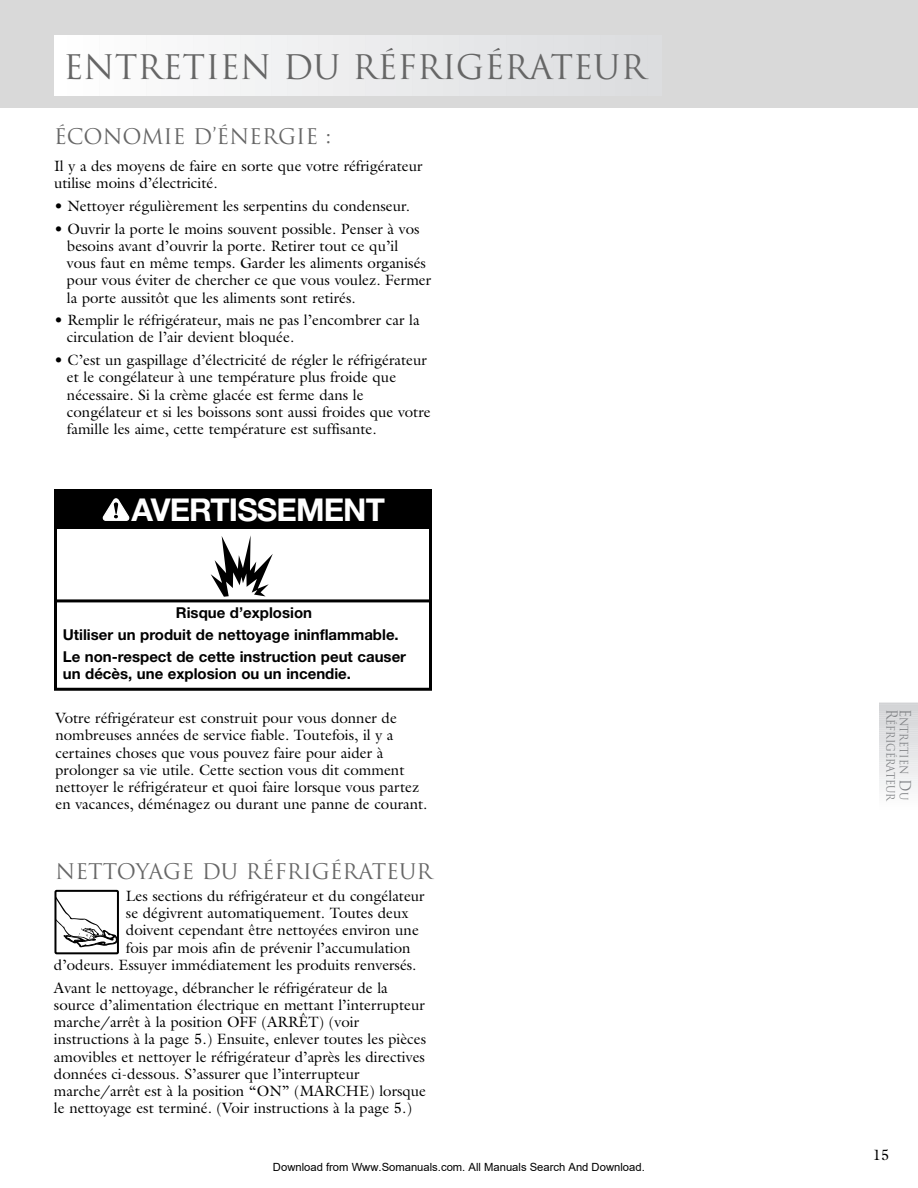
<style>
.page{position:relative;width:918px;height:1188px;background:#fff}
.page>*{position:absolute;margin:0;border:0;box-sizing:border-box;transform-origin:0 0}
.t1{font:33px "Trajan";color:#666}
.t2{font:700 31.5px "Helvetica Neue";letter-spacing:-.03em;color:#fff}
.t3{font:21px "Trajan";color:#666}
.t4{font:15px/17.2px "Galliard";color:#000}
.t5{font:700 15px/21.8px "Helvetica Neue";color:#000}
.t6{font:11.25px "Arial";color:#000}
.t7{font:11.25px/13.5px "Trajan";color:#808285;scale:.9 1}
.s1{font-size:15px}
</style>
<div class="page">
<svg style="left:54px;top:489px;width:378px;height:202px"></svg>
<svg style="left:57px;top:898px;width:59px;height:50px"></svg>
<div style="left:54px;top:890px;width:65px;height:64px;border:2px solid #000"></div>
<div style="left:54px;top:490px;width:378px;height:39px;background:#000"></div>
<svg style="left:103px;top:498px;width:27px;height:23px"></svg>
<svg style="left:211px;top:535px;width:62px;height:62px"></svg>
<svg style="left:0;top:0;width:918px;height:108px;background:#dededf"></svg>
<div style="left:58px;top:36px;width:5px;height:60px;background:#fff"></div>
<div style="left:73px;top:36px;width:6px;height:60px;background:#fefefe"></div>
<div style="left:89px;top:36px;width:5px;height:60px;background:#fdfdfd"></div>
<div style="left:105px;top:36px;width:5px;height:60px;background:#fcfcfc"></div>
<div style="left:120px;top:36px;width:6px;height:60px;background:#fbfbfb"></div>
<div style="left:136px;top:36px;width:5px;height:60px;background:#fafafa"></div>
<div style="left:152px;top:36px;width:5px;height:60px;background:#f9f9f9"></div>
<div style="left:167px;top:36px;width:6px;height:60px;background:#f8f8f9"></div>
<div style="left:183px;top:36px;width:5px;height:60px;background:#f7f7f8"></div>
<div style="left:199px;top:36px;width:5px;height:60px;background:#f6f6f7"></div>
<div style="left:214px;top:36px;width:5px;height:60px;background:#f5f5f6"></div>
<div style="left:230px;top:36px;width:5px;height:60px;background:#f4f5f5"></div>
<div style="left:246px;top:36px;width:5px;height:60px;background:#f3f4f4"></div>
<div style="left:261px;top:36px;width:5px;height:60px;background:#f2f3f4"></div>
<div style="left:277px;top:36px;width:5px;height:60px;background:#f1f2f3"></div>
<div style="left:293px;top:36px;width:5px;height:60px;background:#f0f1f2"></div>
<div style="left:308px;top:36px;width:5px;height:60px;background:#f0f0f1"></div>
<div style="left:324px;top:36px;width:5px;height:60px;background:#efeff0"></div>
<div style="left:339px;top:36px;width:6px;height:60px;background:#eeeeef"></div>
<div style="left:355px;top:36px;width:5px;height:60px;background:#ededee"></div>
<div style="left:371px;top:36px;width:5px;height:60px;background:#ececee"></div>
<div style="left:386px;top:36px;width:6px;height:60px;background:#ebebed"></div>
<div style="left:402px;top:36px;width:5px;height:60px;background:#eaebec"></div>
<div style="left:418px;top:36px;width:5px;height:60px;background:#e9eaeb"></div>
<div style="left:433px;top:36px;width:6px;height:60px;background:#e8e9ea"></div>
<div style="left:449px;top:36px;width:5px;height:60px;background:#e7e8e9"></div>
<div style="left:465px;top:36px;width:5px;height:60px;background:#e6e7e9"></div>
<div style="left:480px;top:36px;width:6px;height:60px;background:#e5e6e8"></div>
<div style="left:496px;top:36px;width:5px;height:60px;background:#e4e5e7"></div>
<div style="left:512px;top:36px;width:5px;height:60px;background:#e3e4e6"></div>
<div style="left:527px;top:36px;width:6px;height:60px;background:#e2e3e5"></div>
<div style="left:543px;top:36px;width:5px;height:60px;background:#e1e2e4"></div>
<div style="left:559px;top:36px;width:5px;height:60px;background:#e1e2e4"></div>
<div style="left:574px;top:36px;width:6px;height:60px;background:#e0e1e3"></div>
<div style="left:590px;top:36px;width:5px;height:60px;background:#dfe0e2"></div>
<div style="left:606px;top:36px;width:5px;height:60px;background:#dedfe1"></div>
<div style="left:621px;top:36px;width:5px;height:60px;background:#dddee0"></div>
<div style="left:637px;top:36px;width:5px;height:60px;background:#dcdddf"></div>
<div style="left:653px;top:36px;width:5px;height:60px;background:#dcdddf"></div>
<hr style="left:879px;top:703px;width:39px;height:1px;background:#d2d3d5">
<hr style="left:879px;top:705px;width:39px;height:2px;background:#d3d4d6">
<hr style="left:879px;top:707px;width:39px;height:2px;background:#d4d5d7">
<hr style="left:879px;top:709px;width:39px;height:2px;background:#d4d5d7">
<hr style="left:879px;top:711px;width:39px;height:2px;background:#d5d6d8">
<hr style="left:879px;top:714px;width:39px;height:1px;background:#d6d7d9">
<hr style="left:879px;top:716px;width:39px;height:1px;background:#d7d8da">
<hr style="left:879px;top:718px;width:39px;height:1px;background:#d8d9db">
<hr style="left:879px;top:720px;width:39px;height:2px;background:#d8d9db">
<hr style="left:879px;top:722px;width:39px;height:2px;background:#d9dadc">
<hr style="left:879px;top:724px;width:39px;height:2px;background:#dadbdd">
<hr style="left:879px;top:726px;width:39px;height:2px;background:#dbdcde">
<hr style="left:879px;top:729px;width:39px;height:1px;background:#dcdddf">
<hr style="left:879px;top:731px;width:39px;height:1px;background:#dcdddf">
<hr style="left:879px;top:733px;width:39px;height:1px;background:#dddee0">
<hr style="left:879px;top:735px;width:39px;height:2px;background:#dedfe1">
<hr style="left:879px;top:737px;width:39px;height:2px;background:#dfe0e2">
<hr style="left:879px;top:739px;width:39px;height:2px;background:#e0e1e3">
<hr style="left:879px;top:741px;width:39px;height:2px;background:#e1e2e4">
<hr style="left:879px;top:743px;width:39px;height:2px;background:#e1e2e4">
<hr style="left:879px;top:746px;width:39px;height:1px;background:#e2e3e5">
<hr style="left:879px;top:748px;width:39px;height:1px;background:#e3e4e6">
<hr style="left:879px;top:750px;width:39px;height:1px;background:#e4e5e7">
<hr style="left:879px;top:752px;width:39px;height:2px;background:#e5e6e8">
<hr style="left:879px;top:754px;width:39px;height:2px;background:#e6e7e9">
<hr style="left:879px;top:756px;width:39px;height:2px;background:#e7e8e9">
<hr style="left:879px;top:758px;width:39px;height:2px;background:#e8e9ea">
<hr style="left:879px;top:761px;width:39px;height:1px;background:#e9eaeb">
<hr style="left:879px;top:763px;width:39px;height:1px;background:#eaebec">
<hr style="left:879px;top:765px;width:39px;height:1px;background:#ebebed">
<hr style="left:879px;top:767px;width:39px;height:2px;background:#ececee">
<hr style="left:879px;top:769px;width:39px;height:2px;background:#ededee">
<hr style="left:879px;top:771px;width:39px;height:2px;background:#eeeeef">
<hr style="left:879px;top:773px;width:39px;height:2px;background:#efeff0">
<hr style="left:879px;top:775px;width:39px;height:2px;background:#f0f0f1">
<hr style="left:879px;top:778px;width:39px;height:1px;background:#f0f1f2">
<hr style="left:879px;top:780px;width:39px;height:1px;background:#f1f2f3">
<hr style="left:879px;top:782px;width:39px;height:1px;background:#f2f3f4">
<hr style="left:879px;top:784px;width:39px;height:2px;background:#f3f4f4">
<hr style="left:879px;top:786px;width:39px;height:2px;background:#f4f5f5">
<hr style="left:879px;top:788px;width:39px;height:2px;background:#f5f5f6">
<hr style="left:879px;top:790px;width:39px;height:2px;background:#f6f6f7">
<hr style="left:879px;top:793px;width:39px;height:1px;background:#f7f7f8">
<hr style="left:879px;top:795px;width:39px;height:1px;background:#f8f8f9">
<hr style="left:879px;top:797px;width:39px;height:1px;background:#f9f9f9">
<hr style="left:879px;top:799px;width:39px;height:2px;background:#fafafa">
<hr style="left:879px;top:801px;width:39px;height:2px;background:#fbfbfb">
<h1 class="t1" style="left:63px;top:48px;width:584px">ENTRETIEN DU RÉFRIGÉRATEUR</h1>
<h3 class="t3" style="left:54px;top:125px;width:279px">ÉCONOMIE D’ÉNERGIE :</h3>
<p class="t4" style="left:54px;top:159px;width:370px">Il y a des moyens de faire en sorte que votre réfrigérateur utilise moins d’électricité.</p>
<p class="t4" style="left:54px;top:199px;width:357px">• Nettoyer régulièrement les serpentins du condenseur.</p>
<p class="t4" style="left:67px;top:221px;width:366px;text-indent:-13px">• Ouvrir la porte le moins souvent possible. Penser à vos besoins avant d’ouvrir la porte. Retirer tout ce qu’il<br>vous faut en même temps. Garder les aliments organisés pour vous éviter de chercher ce que vous voulez. Fermer la porte aussitôt que les aliments sont retirés.</p>
<p class="t4" style="left:67px;top:313px;width:354px;text-indent:-13px">• Remplir le réfrigérateur, mais ne pas l’encombrer car la circulation de l’air devient bloquée.</p>
<p class="t4" style="left:67px;top:353px;width:365px;text-indent:-13px">• C’est un gaspillage d’électricité de régler le réfrigérateur et le congélateur à une température plus froide que nécessaire. Si la crème glacée est ferme dans le congélateur et si les boissons sont aussi froides que votre famille les aime, cette température est suffisante.</p>
<h2 class="t2" style="left:132px;top:498px;width:255px">AVERTISSEMENT</h2>
<p class="t5" style="left:63px;top:604px;width:345px;text-indent:113px">Risque d’explosion<br>Utiliser un produit de nettoyage ininflammable.<br>Le non-respect de cette instruction peut causer</p>
<p class="t5" style="left:63px;top:664px;width:290px">un décès, une explosion ou un incendie.</p>
<p class="t4" style="left:56px;top:711px;width:373px">Votre réfrigérateur est construit pour vous donner de nombreuses années de service fiable. Toutefois, il y a certaines choses que vous pouvez faire pour aider à prolonger sa vie utile. Cette section vous dit comment nettoyer le réfrigérateur et quoi faire lorsque vous partez en vacances, déménagez ou durant une panne de courant.</p>
<h3 class="t3" style="left:56px;top:859px;width:378px">NETTOYAGE DU RÉFRIGÉRATEUR</h3>
<p class="t4" style="left:126px;top:889px;width:300px">Les sections du réfrigérateur et du congélateur</p>
<p class="t4" style="left:126px;top:906px;width:284px">se dégivrent automatiquement. Toutes deux</p>
<p class="t4" style="left:126px;top:923px;width:295px">doivent cependant être nettoyées environ une</p>
<p class="t4" style="left:126px;top:941px;width:286px">fois par mois afin de prévenir l’accumulation</p>
<p class="t4" style="left:54px;top:958px;width:364px">d’odeurs. Essuyer immédiatement les produits renversés.</p>
<p class="t4" style="left:54px;top:980px;width:374px">Avant le nettoyage, débrancher le réfrigérateur de la source d’alimentation électrique en mettant l’interrupteur marche/arrêt à la position OFF (ARRÊT) (voir instructions à la page 5.) Ensuite, enlever toutes les pièces amovibles et nettoyer le réfrigérateur d’après les directives données ci-dessous. S’assurer que l’interrupteur marche/arrêt est à la position “ON” (MARCHE) lorsque le nettoyage est terminé. (Voir instructions à la page 5.)</p>
<p class="t6" style="left:273px;top:1160px;width:373px">Download from Www.Somanuals.com. All Manuals Search And Download.</p>
<p class="t7" style="left:910px;top:709px;width:104px;rotate:90deg"><span class="s1">E</span>NTRETIEN <span class="s1">D</span>U<br><span class="s1">R</span>ÉFRIGÉRATEUR</p>
<p class="t4" style="left:873px;top:1148px;width:18px">15</p>
</div>
